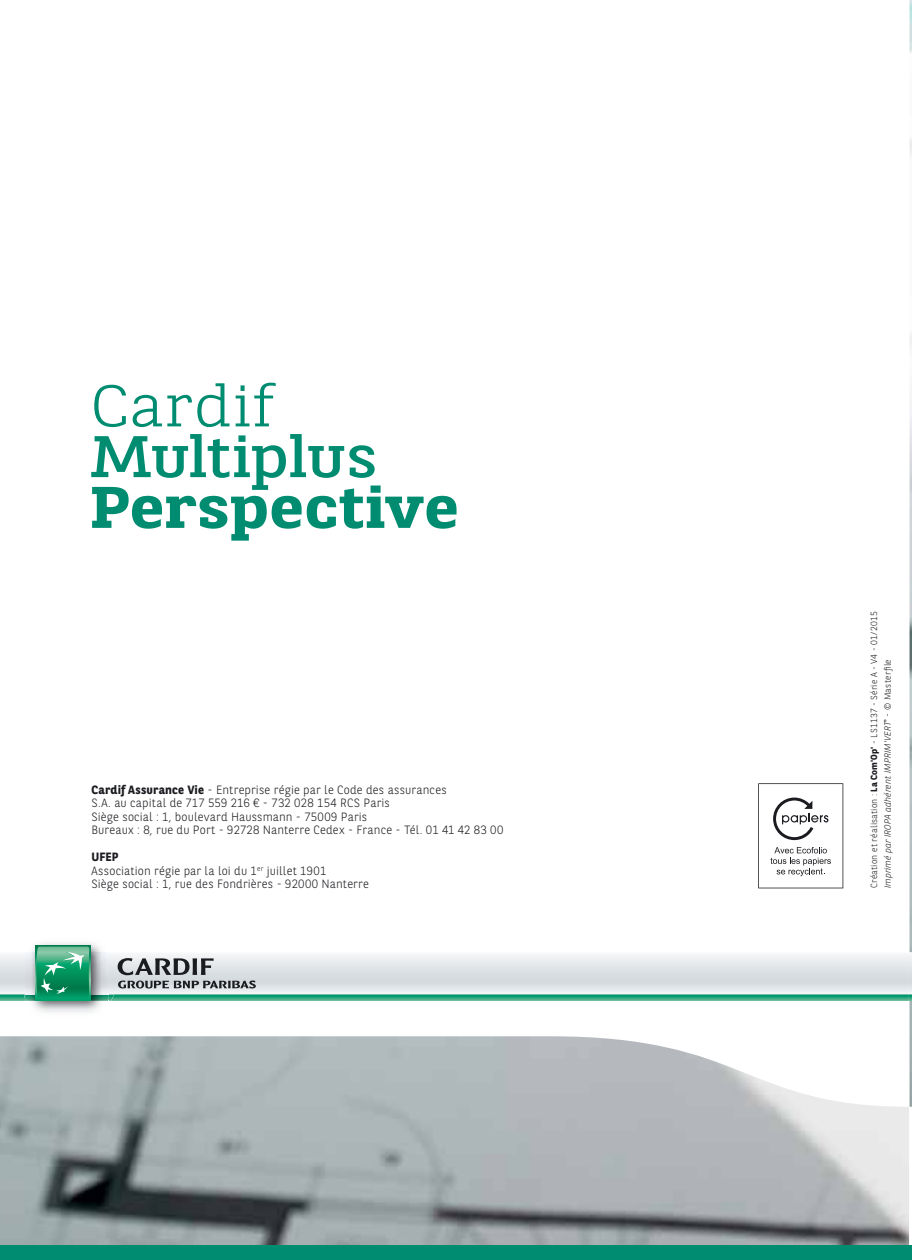
<style>
.page{position:relative;width:912px;height:1260px;background:#fff}
.page>*{position:absolute;margin:0;border:0;box-sizing:border-box;transform-origin:0 0}
.t1{font:700 58.5px "BNPP Slab Serif Expanded";letter-spacing:-.015em;color:#008c70}
.t2{font:58.5px "BNPP Slab Serif Expanded";letter-spacing:-.025em;color:#008c70}
.t3{font:300 58.5px "BNPP Slab Serif Expanded";letter-spacing:.01em;color:#008c70}
.t4{font:300 12px/13.5px "BNPP Sans";letter-spacing:.015em;color:#1b1c20}
.t5{font:300 9px/13.5px "BNPP Sans";letter-spacing:.02em;color:#1b1c20}
.s1{font-weight:700}
.s2{font-style:italic}
</style>
<div class="page">
<img style="left:909px;top:0;width:3px;height:1036px">
<svg style="left:909px;top:1036px;width:3px;height:71px"></svg>
<img style="left:0;top:1036px;width:909px;height:208px">
<img style="left:25px;top:943px;width:83px;height:69px">
<svg style="left:0;top:946px;width:912px;height:54px"></svg>
<div style="left:0;top:1244px;width:912px;height:15px;background:#008c70"></div>
<svg style="left:758px;top:783px;width:85px;height:105px"></svg>
<h1 class="t3" style="left:90px;top:372px;width:185px">Cardif</h1>
<h1 class="t2" style="left:90px;top:435px;width:289px">Multiplus</h1>
<h1 class="t1" style="left:90px;top:473px;width:371px">Perspective</h1>
<p class="t4" style="left:92px;top:783px;width:413px"><span class="s1">Cardif Assurance Vie</span> - Entreprise régie par le Code des assurances<br>S.A. au capital de 717 559 216 € - 732 028 154 RCS Paris<br>Siège social : 1, boulevard Haussmann - 75009 Paris<br>Bureaux : 8, rue du Port - 92728 Nanterre Cedex - France - Tél. 01 41 42 83 00</p>
<p class="t4" style="left:92px;top:851px;width:279px"><span class="s1">UFEP<br></span>Association régie par la loi du 1<sup>er</sup> juillet 1901<br>Siège social : 1, rue des Fondrières - 92000 Nanterre</p>
<p class="t5" style="left:868px;top:888px;width:278px;rotate:-90deg">Création et réalisation : <span class="s1">La Com'Op'</span> - LS1137 - Série A - V4 - 01/2015<br><span class="s2">Imprimé par IROPA adhérent IMPRIM'VERT</span><sup>®</sup> - © Masterfile</p>
</div>
